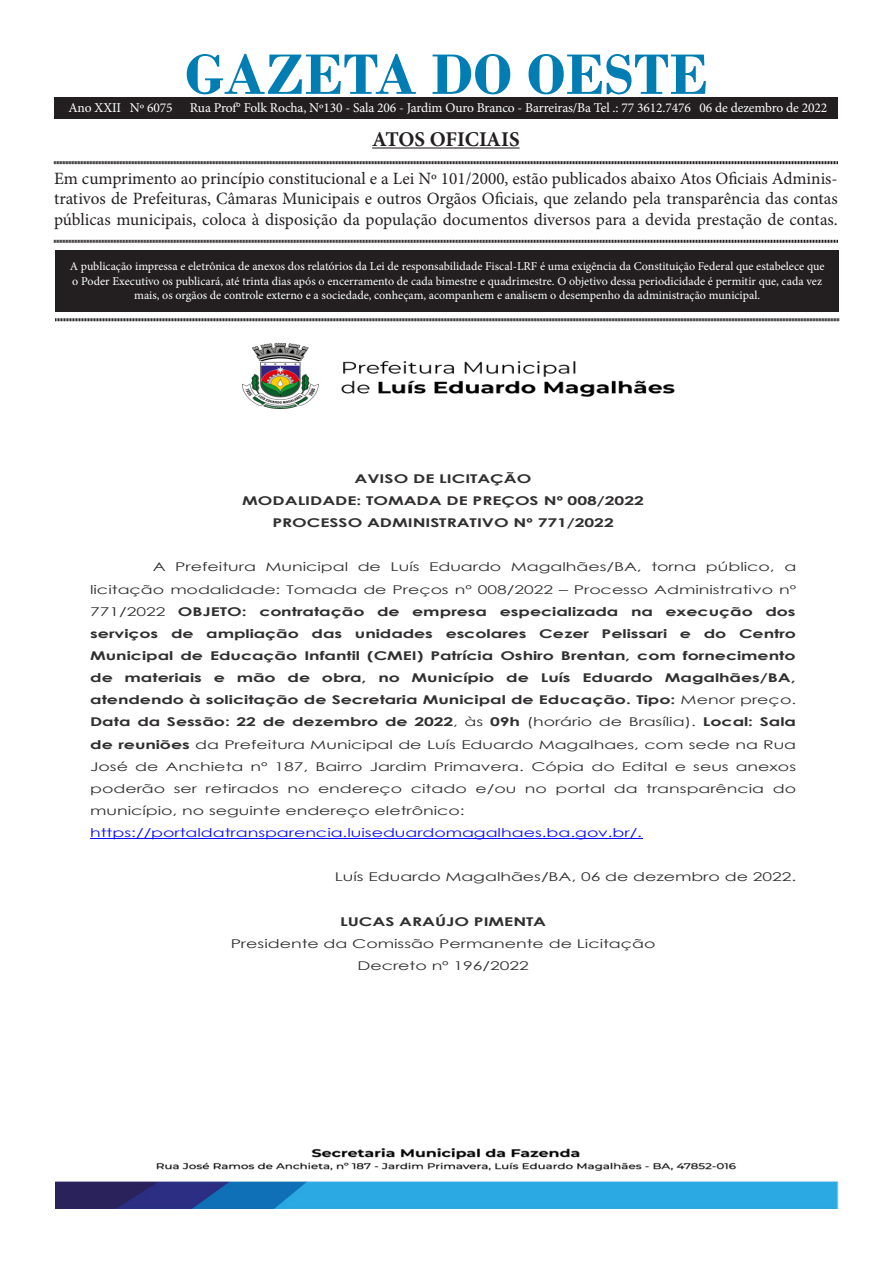
<style>
.page{position:relative;width:893px;height:1263px;background:#fff}
.page>*{position:absolute;margin:0;border:0;box-sizing:border-box;transform-origin:0 0}
.t1{font:700 60px "Bodoni";color:#007eb4}
.t2{font:700 21px "Minion Pro";letter-spacing:-.005em;color:#231f20}
.t3{font:17.25px/20.7px "Minion Pro";color:#231f20;text-align:justify}
.t4{font:13.5px "Minion Pro";letter-spacing:-.01em;color:#fff}
.t5{font:12.15px/22.2px "Century Gothic";color:#312f30;scale:1.44 1}
.t6{font:700 12.15px/22.2px "Century Gothic";color:#312f30;text-align:center;scale:1.44 1}
.t7{font:12px/14.4px "Minion Pro";color:#fff;text-align:center}
.s1{font-weight:700}
.s2{color:#0d0dff}
</style>
<div class="page">
<div style="left:55px;top:250px;width:784px;height:61px;background:#231f20"></div>
<hr style="left:372px;top:147px;width:148px;height:2px;background:#231f20">
<svg style="left:54px;top:161px;width:784px;height:4px;background:#908e8e"></svg>
<svg style="left:54px;top:239px;width:784px;height:4px;background:#908e8e"></svg>
<svg style="left:55px;top:318px;width:784px;height:4px;background:#908e8e"></svg>
<div style="left:54px;top:98px;width:784px;height:20px;background:#231f20"></div>
<img style="left:242px;top:344px;width:433px;height:65px">
<img style="left:55px;top:1148px;width:784px;height:61px">
<hr style="left:90px;top:838px;width:552px;height:1px;background:#0d0dff">
<p class="t1" style="left:185px;top:39px;width:525px">GAZETA DO OESTE</p>
<p class="t2" style="left:372px;top:124px;width:149px">ATOS OFICIAIS</p>
<p class="t3" style="left:54px;top:168px;width:785px">Em cumprimento ao princípio constitucional e a Lei Nº 101/2000, estão publicados abaixo Atos Oficiais Adminis&shy;trativos de Prefeituras, Câmaras Municipais e outros Orgãos Oficiais, que zelando pela transparência das contas públicas municipais, coloca à disposição da população documentos diversos para a devida prestação de contas.</p>
<p class="t7" style="left:70px;top:259px;width:756px">A publicação impressa e eletrônica de anexos dos relatórios da Lei de responsabilidade Fiscal-LRF é uma exigência da Constituição Federal que estabelece que o Poder Executivo os publicará, até trinta dias após o encerramento de cada bimestre e quadrimestre. O objetivo dessa periodicidade é permitir que, cada vez mais, os orgãos de controle externo e a sociedade, conheçam, acompanhem e analisem o desempenho da administração municipal.</p>
<p class="t4" style="left:68px;top:98px;width:106px">Ano XXII Nº 6075</p>
<p class="t4" style="left:190px;top:98px;width:639px">Rua Prof° Folk Rocha, Nº130 - Sala 206 - Jardim Ouro Branco - Barreiras/Ba Tel .: 77 3612.7476 06 de dezembro de 2022</p>
<p class="t6" style="left:242px;top:467px;width:280px">AVISO DE LICITAÇÃO<br>MODALIDADE: TOMADA DE PREÇOS Nº 008/2022<br>PROCESSO ADMINISTRATIVO Nº 771/2022</p>
<p class="t5" style="left:90px;top:556px;width:492px;text-indent:63px">A Prefeitura Municipal de Luís Eduardo Magalhães/BA, torna público, a licitação modalidade: Tomada de Preços nº 008/2022 – Processo Administrativo nº 771/2022 <span class="s1">OBJETO: contratação de empresa especializada na execução dos serviços de ampliação das unidades escolares Cezer Pelissari e do Centro Municipal de Educação Infantil (CMEI) Patrícia Oshiro Brentan, com fornecimento de materiais e mão de obra, no Município de Luís Eduardo Magalhães/BA, atendendo à solicitação de Secretaria Municipal de Educação. Tipo:</span> Menor preço.<br><span class="s1">Data da Sessão: 22 de dezembro de 2022</span>, às <span class="s1">09h</span> (horário de Brasília). <span class="s1">Local: Sala de reuniões</span> da Prefeitura Municipal de Luís Eduardo Magalhaes, com sede na Rua José de Anchieta nº 187, Bairro Jardim Primavera. Cópia do Edital e seus anexos poderão ser retirados no endereço citado e/ou no portal da transparência do município, no seguinte endereço eletrônico: <span class="s2">https://portaldatransparencia.luiseduardomagalhaes.ba.gov.br/.</span></p>
<p class="t5" style="left:335px;top:866px;width:322px">Luís Eduardo Magalhães/BA, 06 de dezembro de 2022.</p>
<p class="t5" style="left:231px;top:910px;width:296px;text-align:center"><span class="s1">LUCAS ARAÚJO PIMENTA<br></span>Presidente da Comissão Permanente de Licitação<br>Decreto nº 196/2022</p>
</div>
